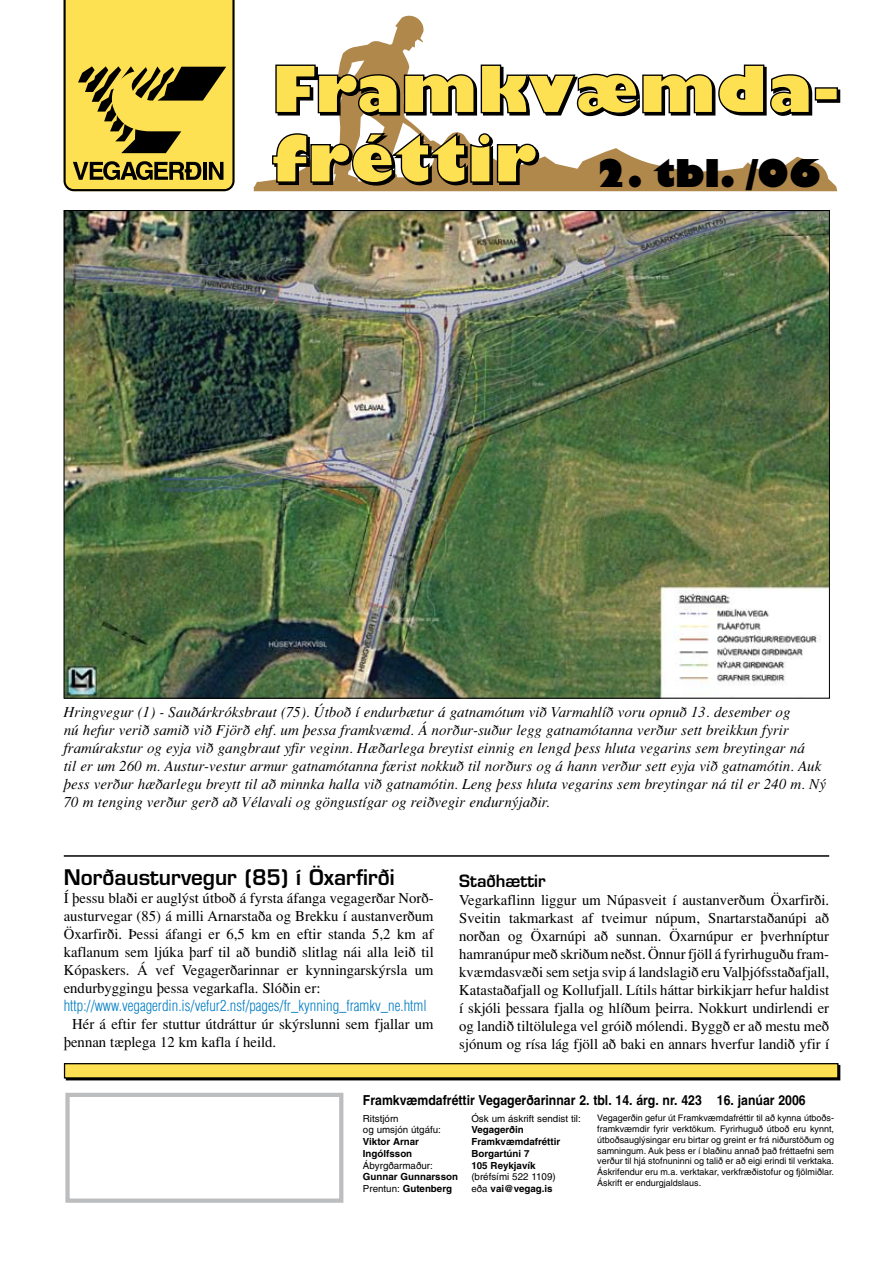
<style>
.page{position:relative;width:893px;height:1263px;background:#fff}
.page>*{position:absolute;margin:0;border:0;box-sizing:border-box;transform-origin:0 0}
.t1{font:800 37.5px "Gill Sans";color:#000}
.t2{font:600 21px "Eurostile";color:#000}
.t3{font:600 16.5px "Eurostile";color:#000}
.t4{font:15px/18px "Times";color:#000;text-align:justify}
.t5{font:italic 15px/18px "Times";color:#000}
.t6{font:300 condensed 15px "Helvetica";color:#007cc2}
.t7{font:700 13.8px "Helvetica";color:#000;scale:.89 1}
.t8{font:700 9.75px/11.7px "Helvetica";color:#000}
.t9{font:9.75px/11.7px "Helvetica";color:#000}
.t10{font:9px/10.8px "Helvetica";color:#000;text-align:justify}
.s1{font-weight:400}
.s2{font-weight:700}
</style>
<div class="page">
<svg style="left:254px;top:15px;width:583px;height:176px"></svg>
<div style="left:817px;top:89px;width:23px;height:14px;border:1px solid #000"></div>
<svg style="left:64px;top:0;width:171px;height:191px"></svg>
<svg style="left:271px;top:131px;width:269px;height:55px"></svg>
<svg style="left:275px;top:64px;width:538px;height:53px"></svg>
<div style="left:815px;top:88px;width:22px;height:12px;background:#fee153"></div>
<div style="left:815px;top:87px;width:23px;height:14px;border:1px solid #000"></div>
<div style="left:65px;top:1093px;width:278px;height:110px;border:4px solid #bcbdbf"></div>
<div style="left:66px;top:1065px;width:774px;height:15px;border:1px solid #000"></div>
<div style="left:65px;top:1064px;width:773px;height:14px;background:#fee153"></div>
<div style="left:64px;top:1063px;width:774px;height:15px;border:1px solid #000"></div>
<div style="left:236px;top:0;width:58px;height:64px;background:#fff"></div>
<img style="left:66px;top:212px;width:762px;height:484px">
<hr style="left:64px;top:855px;width:765px;height:2px;background:#000">
<h1 class="t1" style="left:595px;top:149px;width:227px">2. tbl. /06</h1>
<p class="t5" style="left:64px;top:703px;width:764px">Hringvegur (1) - Sauðárkróksbraut (75). Útboð í endurbætur á gatnamótum við Varmahlíð voru opnuð 13. desember og<br>nú hefur verið samið við Fjörð ehf. um þessa framkvæmd. Á norður-suður legg gatnamótanna verður sett breikkun fyrir framúrakstur og eyja við gangbraut yfir veginn. Hæðarlega breytist einnig en lengd þess hluta vegarins sem breytingar ná<br>til er um 260 m. Austur-vestur armur gatnamótanna færist nokkuð til norðurs og á hann verður sett eyja við gatnamótin. Auk þess verður hæðarlegu breytt til að minnka halla við gatnamótin. Leng þess hluta vegarins sem breytingar ná til er 240 m. Ný 70 m tenging verður gerð að Vélavali og göngustígar og reiðvegir endurnýjaðir.</p>
<h2 class="t2" style="left:64px;top:864px;width:332px">Norðausturvegur (85) í Öxarfirði</h2>
<p class="t4" style="left:64px;top:889px;width:371px">Í þessu blaði er auglýst útboð á fyrsta áfanga vegagerðar Norð&shy;austurvegar (85) á milli Arnarstaða og Brekku í austan-verðum Öxarfirði. Þessi áfangi er 6,5 km en eftir standa 5,2 km af kaflanum sem ljúka þarf til að bundið slitlag nái alla leið til Kópaskers. Á vef Vegagerðarinnar er kynningarskýrsla um endurbyggingu þessa vegarkafla. Slóðin er:</p>
<p class="t6" style="left:64px;top:996px;width:364px">http://www.vegagerdin.is/vefur2.nsf/pages/fr_kynning_framkv_ne.html</p>
<p class="t4" style="left:64px;top:1015px;width:371px;text-indent:9px">Hér á eftir fer stuttur útdráttur úr skýrslunni sem fjallar um þennan tæplega 12 km kafla í heild.</p>
<p class="t3" style="left:459px;top:871px;width:88px">Staðhættir</p>
<p class="t4" style="left:459px;top:891px;width:371px">Vegarkaflinn liggur um Núpasveit í austanverðum Öxarfirði.<br>Sveitin takmarkast af tveimur núpum, Snartarstaðanúpi að norðan og Öxarnúpi að sunnan. Öxarnúpur er þver-hnípt-ur hamra-núpur með skriðum neðst. Önnur fjöll á fyrir-hug-uðu fram&shy;kvæmdasvæði sem setja svip á landslagið eru Valþjófsstaðafjall, Katastaðafjall og Kollufjall. Lítils háttar birkikjarr hefur haldist í skjóli þessara fjalla og hlíðum þeirra. Nokkurt undirlendi er og landið tiltölulega vel gróið mólendi. Byggð er að mestu með sjónum og rísa lág fjöll að baki en annars hverfur landið yfir í</p>
<p class="t7" style="left:363px;top:1092px;width:499px">Framkvæmdafréttir Vegagerðarinnar 2. tbl. 14. árg. nr. 423 16. janúar 2006</p>
<p class="t9" style="left:363px;top:1112px;width:80px">Ritstjórn<br>og umsjón útgáfu:</p>
<p class="t8" style="left:363px;top:1136px;width:58px">Viktor Arnar<br>Ingólfsson</p>
<p class="t9" style="left:363px;top:1159px;width:71px">Ábyrgðarmaður:</p>
<p class="t8" style="left:363px;top:1171px;width:97px">Gunnar Gunnarsson<br><span class="s1">Prentun:</span> Gutenberg</p>
<p class="t9" style="left:471px;top:1112px;width:111px">Ósk um áskrift sendist til:</p>
<p class="t8" style="left:471px;top:1124px;width:90px">Vegagerðin<br>Framkvæmdafréttir<br>Borgartúni 7<br>105 Reykjavík</p>
<p class="t9" style="left:471px;top:1171px;width:86px">(bréfsími 522 1109) eða <span class="s2">vai@vegag.is</span></p>
<p class="t10" style="left:597px;top:1112px;width:238px">Vegagerðin gefur út Framkvæmdafréttir til að kynna útboðs&shy;framkvæmdir fyrir verktökum. Fyrirhuguð útboð eru kynnt, útboðsauglýsingar eru birtar og greint er frá niðurstöðum og samningum. Auk þess er í blaðinu annað það fréttaefni sem verður til hjá stofnuninni og talið er að eigi erindi til verktaka-.<br>Áskrifendur eru m.a. verktakar, verkfræðistofur og fjölmiðlar.<br>Áskrift er endurgjaldslaus.</p>
</div>
